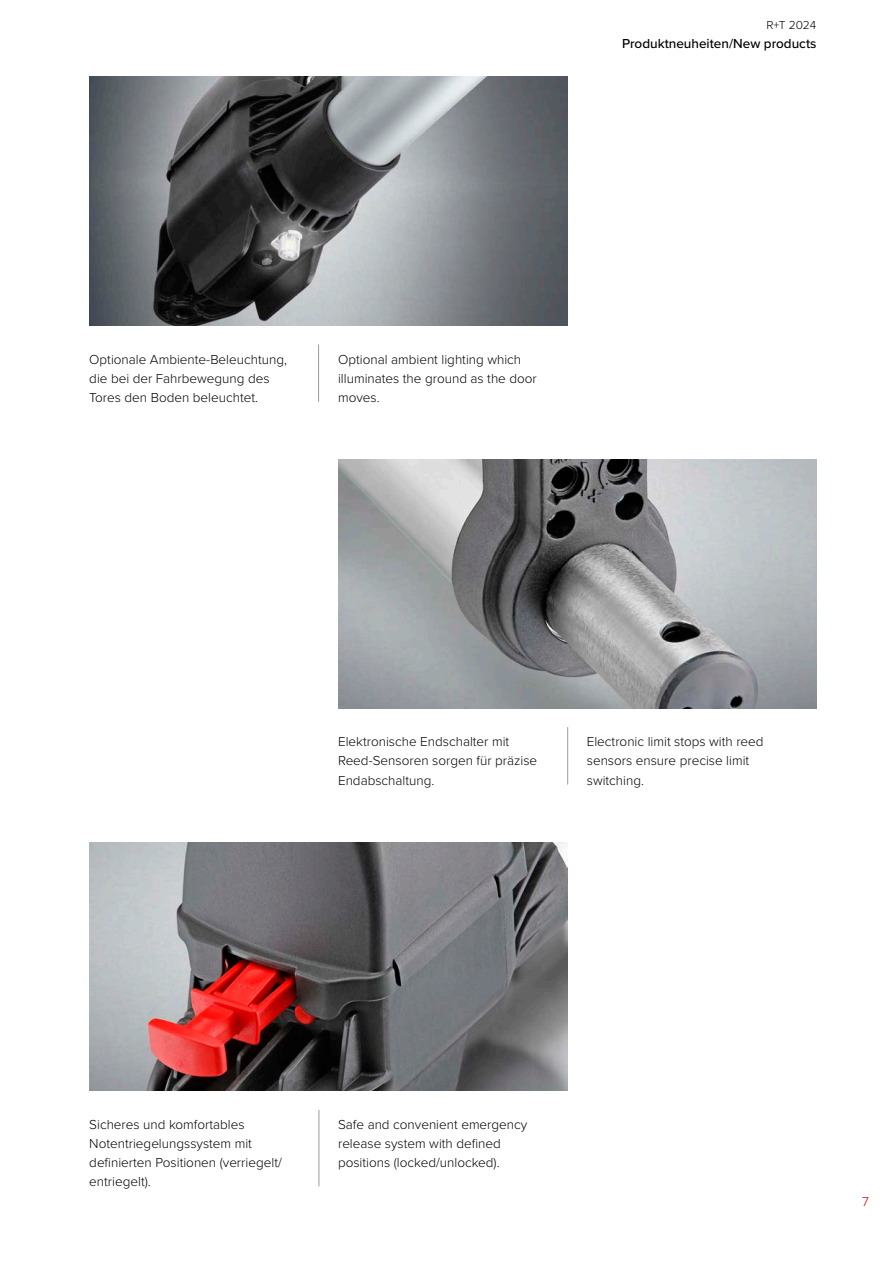
<style>
.page{position:relative;width:893px;height:1263px;background:#fff}
.page>*{position:absolute;margin:0;border:0;box-sizing:border-box;transform-origin:0 0}
.t1{font:300 13.5px/19.2px "Proxima Nova";color:#000}
.t2{font:500 13.5px "Proxima Nova";color:#000}
.t3{font:300 13.5px "Proxima Nova";color:#e3000a}
.t4{font:300 12px "Proxima Nova";color:#000}
</style>
<div class="page">
<img style="left:89px;top:77px;width:479px;height:248px">
<img style="left:338px;top:459px;width:478px;height:249px">
<img style="left:89px;top:842px;width:479px;height:249px">
<hr style="left:318px;top:344px;width:1px;height:58px;background:#9b9c9c">
<hr style="left:567px;top:727px;width:1px;height:57px;background:#9b9c9c">
<hr style="left:319px;top:1110px;width:1px;height:76px;background:#9b9c9c">
<p class="t4" style="left:766px;top:16px;width:52px">R+T 2024</p>
<p class="t2" style="left:622px;top:33px;width:196px">Produktneuheiten/New products</p>
<p class="t1" style="left:89px;top:349px;width:199px">Optionale Ambiente-Beleuchtung, die bei der Fahrbewegung des<br>Tores den Boden beleuchtet.</p>
<p class="t1" style="left:338px;top:349px;width:200px">Optional ambient lighting which illuminates the ground as the door moves.</p>
<p class="t1" style="left:338px;top:731px;width:201px">Elektronische Endschalter mit<br>Reed-Sensoren sorgen für präzise<br>Endabschaltung.</p>
<p class="t1" style="left:587px;top:731px;width:178px">Electronic limit stops with reed sensors ensure precise limit switching.</p>
<p class="t1" style="left:89px;top:1114px;width:194px">Sicheres und komfortables<br>Notentriegelungssystem mit definierten Positionen (verriegelt/ entriegelt).</p>
<p class="t1" style="left:338px;top:1114px;width:191px">Safe and convenient emergency release system with defined positions (locked/unlocked).</p>
<p class="t3" style="left:862px;top:1191px;width:8px">7</p>
</div>
